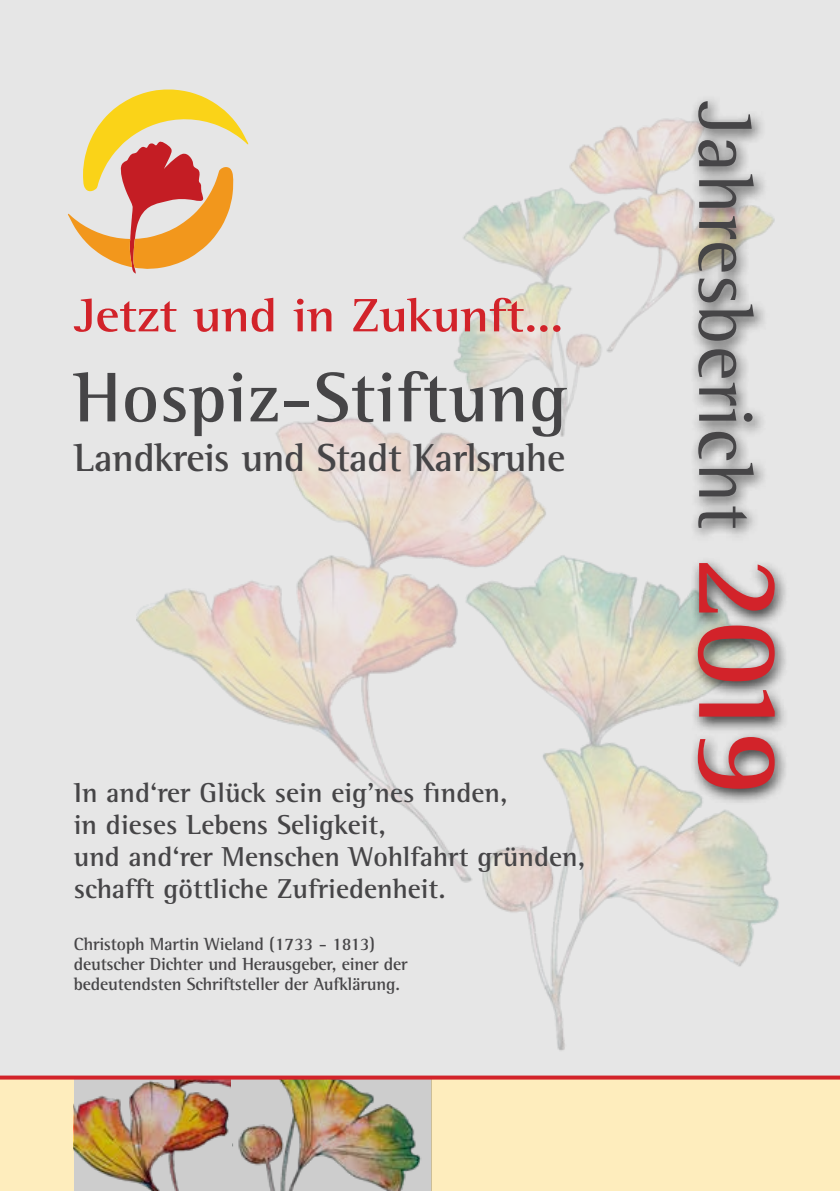
<style>
.page{position:relative;width:840px;height:1191px;background:#fff}
.page>*{position:absolute;margin:0;border:0;box-sizing:border-box;transform-origin:0 0}
.t1{font:78px "Rotis Semi Serif Std";letter-spacing:.02em;color:#464547}
.t2{font:700 72px "Rotis Semi Serif Std";letter-spacing:.01em;color:#464547}
.t3{font:700 48px "Rotis Semi Serif Std";letter-spacing:-.01em;color:#d2232a;scale:1.08 1}
.t4{font:700 40px "Rotis Semi Serif Std";letter-spacing:-.01em;color:#464547}
.t5{font:700 28px/32px "Rotis Semi Serif Std";color:#464547}
.t6{font:700 18px/20px "Rotis Semi Serif Std";letter-spacing:-.01em;color:#464547}
.s1{font-weight:700;font-size:120px;color:#d2232a}
</style>
<div class="page">
<div style="left:0;top:1077px;width:74px;height:114px;background:#feedbd"></div>
<div style="left:0;top:0;width:839px;height:1079px;background:#e6e6e6"></div>
<div style="left:431px;top:1077px;width:408px;height:114px;background:#feedbd"></div>
<img style="left:136px;top:416px;width:643px;height:635px">
<img style="left:448px;top:119px;width:241px;height:321px">
<div style="left:689px;top:94px;width:100px;height:711px;background:#000;opacity:.8"></div>
<svg style="left:68px;top:90px;width:180px;height:184px"></svg>
<img style="left:74px;top:1079px;width:357px;height:112px">
<svg style="left:0;top:1075px;width:839px;height:4px;background:#d43e44"></svg>
<h3 class="t3" style="left:74px;top:286px;width:454px">Jetzt und in Zukunft...</h3>
<h2 class="t2" style="left:74px;top:354px;width:495px">Hospiz-Stiftung</h2>
<h3 class="t4" style="left:74px;top:434px;width:492px">Landkreis und Stadt Karlsruhe</h3>
<p class="t5" style="left:74px;top:776px;width:512px">In and‘rer Glück sein eig’nes finden,<br>in dieses Lebens Seligkeit,<br>und and‘rer Menschen Wohlfahrt gründen, schafft göttliche Zufriedenheit.</p>
<p class="t6" style="left:74px;top:934px;width:335px">Christoph Martin Wieland (1733 - 1813) deutscher Dichter und Herausgeber, einer der bedeutendsten Schriftsteller der Aufklärung.</p>
<h1 class="t1" style="left:770px;top:102px;width:696px;rotate:90deg">Jahresbericht <span class="s1">2019</span></h1>
</div>
